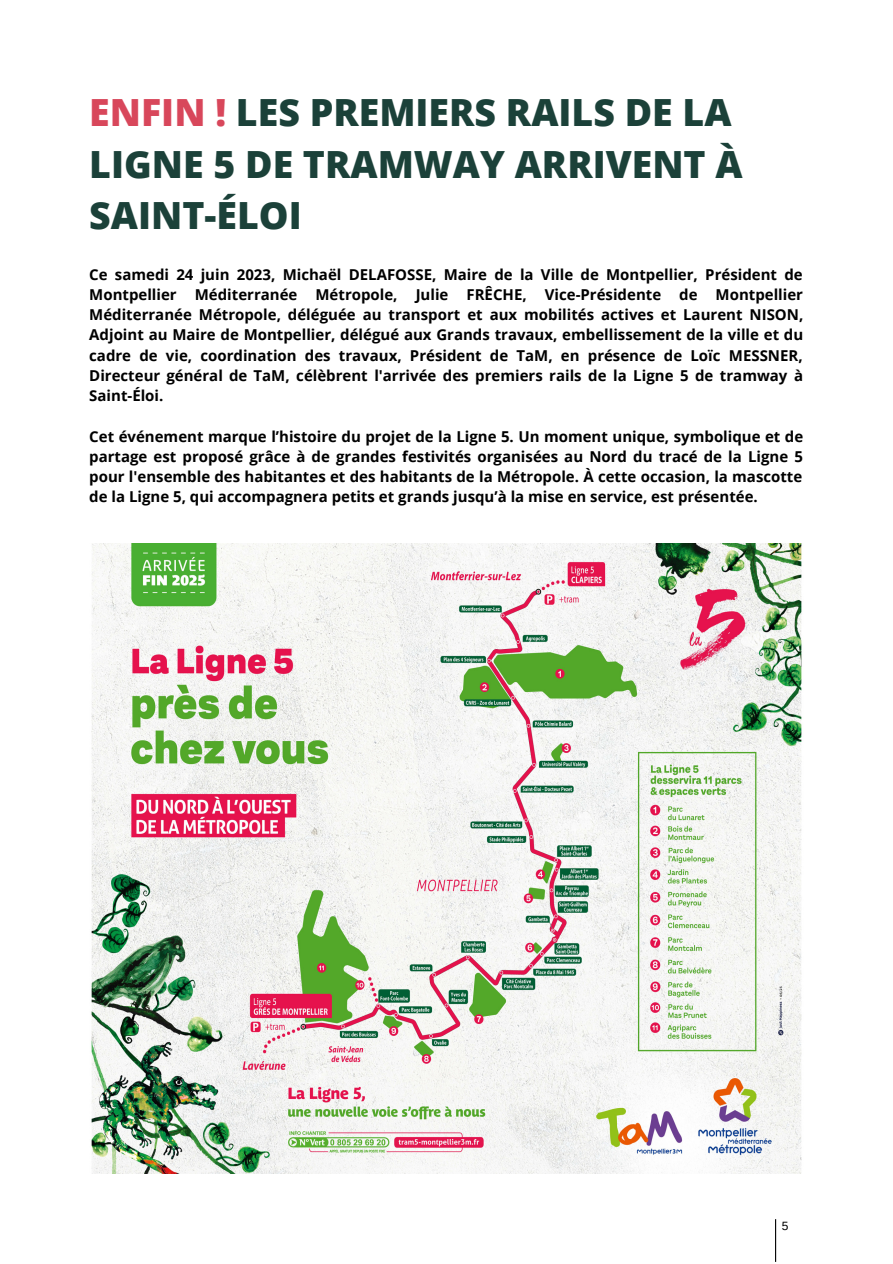
<style>
.page{position:relative;width:893px;height:1264px;background:#fff}
.page>*{position:absolute;margin:0;border:0;box-sizing:border-box;transform-origin:0 0}
.t1{font:800 37.5px/51.8px "Open Sans";color:#1b4139}
.t2{font:700 15px/20.2px "Open Sans";color:#000;text-align:justify}
.t3{font:12px "Arimo";color:#000}
.s1{color:#d8475b}
</style>
<div class="page">
<hr style="left:775px;top:1219px;width:1px;height:42px;background:#000">
<img style="left:91px;top:543px;width:711px;height:630px">
<p class="t1" style="left:89px;top:86px;width:655px"><span class="s1">ENFIN !</span> LES PREMIERS RAILS DE LA<br>LIGNE 5 DE TRAMWAY ARRIVENT À<br>SAINT-ÉLOI</p>
<p class="t2" style="left:89px;top:264px;width:715px">Ce samedi 24 juin 2023, Michaël DELAFOSSE, Maire de la Ville de Montpellier, Président de Montpellier Méditerranée Métropole, Julie FRÊCHE, Vice-Présidente de Montpellier Méditerranée Métropole, déléguée au transport et aux mobilités actives et Laurent NISON, Adjoint au Maire de Montpellier, délégué aux Grands travaux, embellissement de la ville et du cadre de vie, coordination des travaux, Président de TaM, en présence de Loïc MESSNER, Directeur général de TaM, célèbrent l'arrivée des premiers rails de la Ligne 5 de tramway à Saint-Éloi.</p>
<p class="t2" style="left:89px;top:425px;width:715px">Cet événement marque l’histoire du projet de la Ligne 5. Un moment unique, symbolique et de partage est proposé grâce à de grandes festivités organisées au Nord du tracé de la Ligne 5 pour l'ensemble des habitantes et des habitants de la Métropole. À cette occasion, la mascotte de la Ligne 5, qui accompagnera petits et grands jusqu’à la mise en service, est présentée.</p>
<p class="t3" style="left:781px;top:1218px;width:8px">5</p>
</div>
